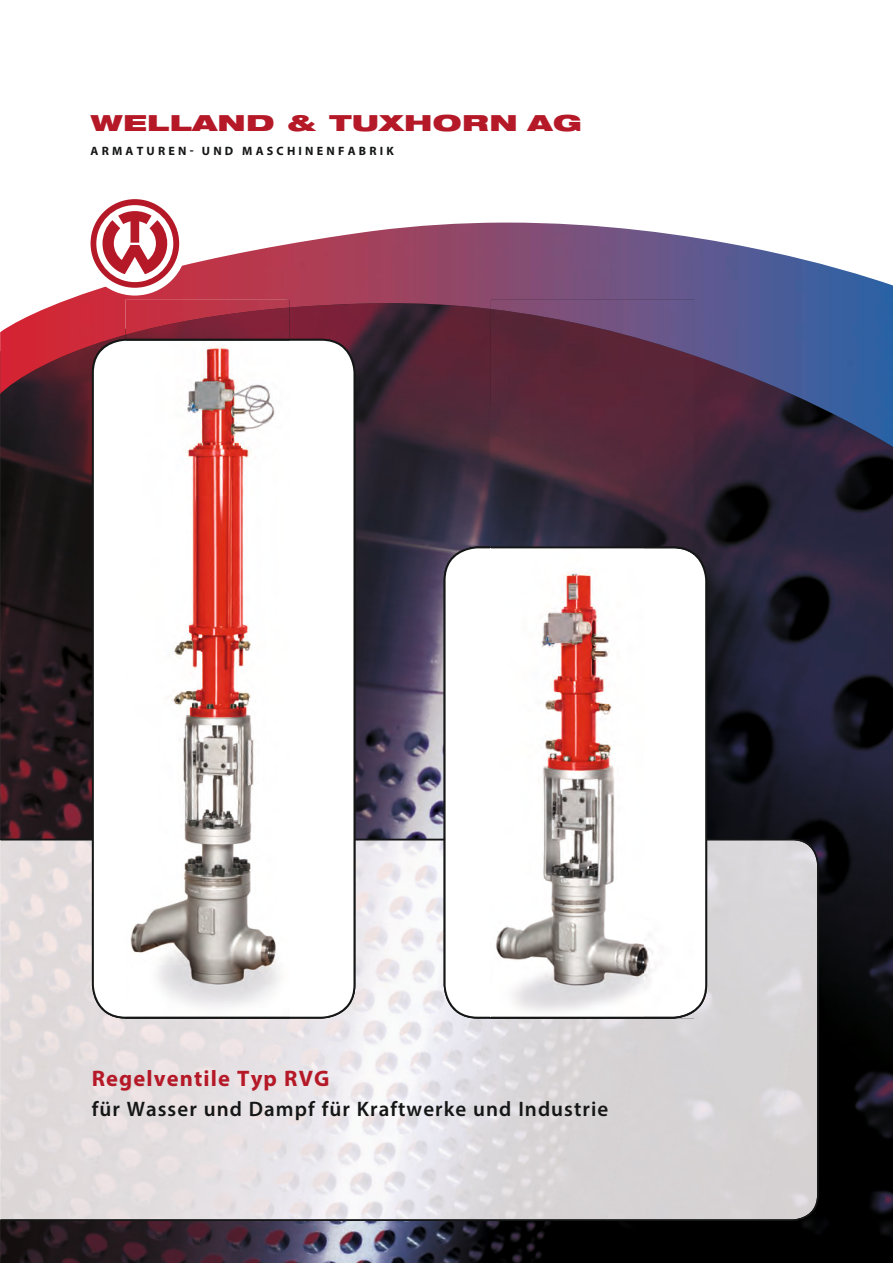
<style>
.page{position:relative;width:893px;height:1263px;background:#fff}
.page>*{position:absolute;margin:0;border:0;box-sizing:border-box;transform-origin:0 0}
.t1{font:700 22.5px "Myriad Pro";letter-spacing:.05em;color:#b51928}
.t2{font:900 expanded 22.2px "Helvetica Neue";letter-spacing:.015em;color:#b51928;scale:1.25 1}
.t3{font:600 21px "Myriad Pro";letter-spacing:.05em;color:#151616}
.t4{font:700 12.15px "Myriad Pro";letter-spacing:.265em;color:#151616}
</style>
<div class="page">
<svg style="left:59px;top:262px;width:834px;height:41px"></svg>
<img style="left:0;top:303px;width:893px;height:960px">
<img style="left:179px;top:223px;width:328px;height:57px">
<svg style="left:0;top:839px;width:819px;height:382px"></svg>
<svg style="left:444px;top:546px;width:263px;height:473px"></svg>
<img style="left:0;top:332px;width:1px;height:62px">
<svg style="left:92px;top:339px;width:263px;height:680px"></svg>
<div style="left:83px;top:191px;width:104px;height:105px;background:#fff;border-radius:50%"></div>
<svg style="left:91px;top:199px;width:88px;height:89px"></svg>
<img style="left:491px;top:356px;width:152px;height:190px">
<img style="left:643px;top:356px;width:51px;height:190px">
<img style="left:491px;top:300px;width:203px;height:56px">
<img style="left:491px;top:555px;width:203px;height:455px">
<img style="left:491px;top:546px;width:203px;height:9px">
<img style="left:491px;top:1010px;width:203px;height:9px">
<img style="left:126px;top:335px;width:164px;height:684px">
<img style="left:126px;top:300px;width:164px;height:35px">
<p class="t2" style="left:90px;top:108px;width:395px">WELLAND &amp; TUXHORN AG</p>
<p class="t4" style="left:91px;top:143px;width:305px">ARMATUREN- UND MASCHINENFABRIK</p>
<p class="t1" style="left:92px;top:1064px;width:239px">Regelventile Typ RVG</p>
<p class="t3" style="left:92px;top:1096px;width:518px">für Wasser und Dampf für Kraftwerke und Industrie</p>
</div>
